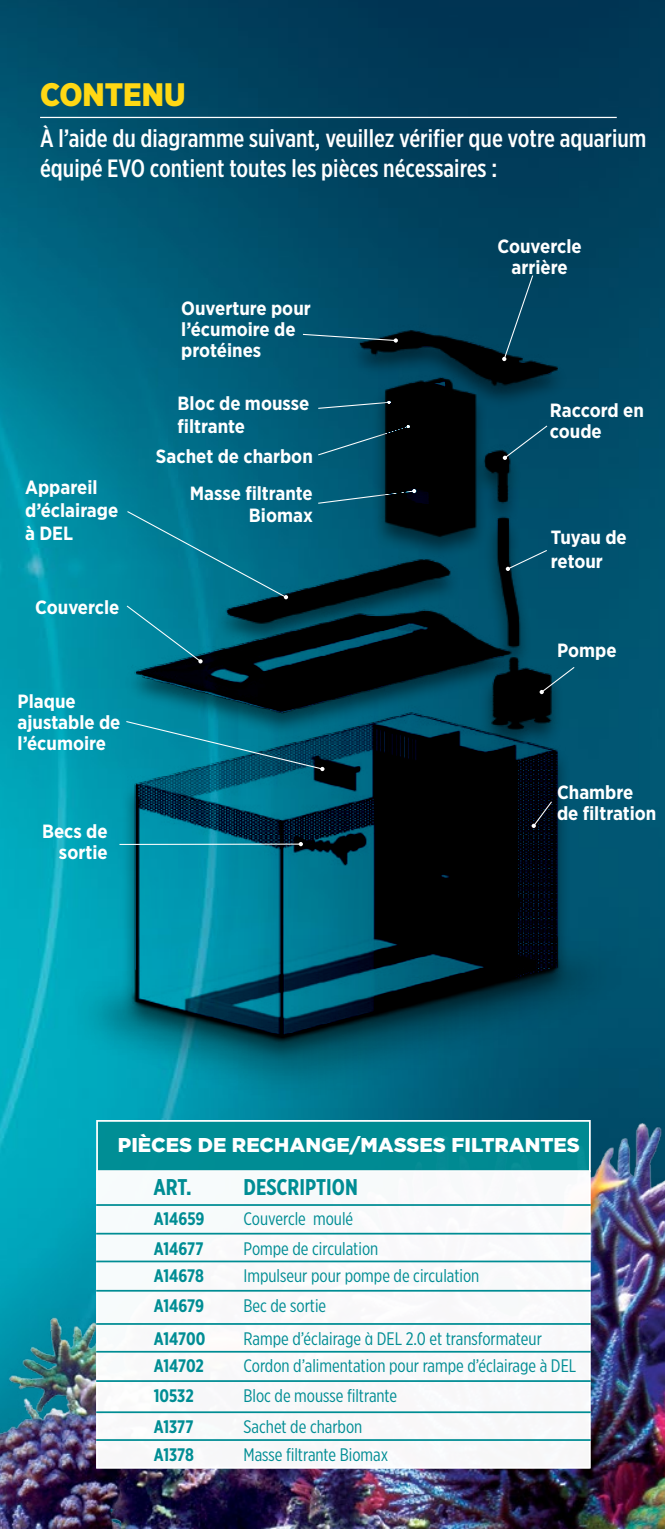
<style>
.page{position:relative;width:665px;height:1531px;background:#fff}
.page>*{position:absolute;margin:0;border:0;box-sizing:border-box;transform-origin:0 0}
.t1{font:900 32.5px "Gotham Narrow";color:#ffd814}
.t2{font:500 25px/30px "Gotham X Narrow";color:#fff}
.t3{font:700 22.75px "Gotham X Narrow";color:#008d94}
.t4{font:900 20px "Gotham";color:#fff}
.t5{font:700 19.25px/21.2px "Gotham Narrow";color:#fff}
.t6{font:18px "Gotham X Narrow";color:#008d94}
.t7{font:700 18px "Gotham X Narrow";color:#008d94}
</style>
<div class="page">
<img style="left:0;top:0;width:664px;height:1529px">
<hr style="left:40px;top:117px;width:576px;height:1px;background:#fff">
<img style="left:0;top:1111px;width:664px;height:417px">
<img style="left:58px;top:315px;width:16px;height:786px">
<img style="left:74px;top:315px;width:590px;height:786px">
<svg style="left:531px;top:800px;width:21px;height:28px"></svg>
<svg style="left:539px;top:666px;width:36px;height:28px"></svg>
<hr style="left:119px;top:843px;width:181px;height:2px;background:#fff">
<svg style="left:298px;top:842px;width:5px;height:4px"></svg>
<svg style="left:502px;top:274px;width:31px;height:87px;background:#0a4964"></svg>
<svg style="left:502px;top:424px;width:46px;height:36px;background:#0a516c"></svg>
<svg style="left:505px;top:549px;width:43px;height:22px"></svg>
<svg style="left:125px;top:510px;width:163px;height:153px;background:#036c83"></svg>
<svg style="left:125px;top:720px;width:199px;height:51px;background:#057790"></svg>
<svg style="left:301px;top:333px;width:96px;height:10px"></svg>
<div style="left:96px;top:1172px;width:493px;height:296px;background:#fff"></div>
<div style="left:97px;top:1121px;width:492px;height:50px;background:#008d94"></div>
<div style="left:96px;top:1120px;width:494px;height:348px;border:2px solid #fff"></div>
<hr style="left:96px;top:1204px;width:494px;height:2px;background:#008d94">
<hr style="left:96px;top:1170px;width:494px;height:2px;background:#fff">
<hr style="left:96px;top:1260px;width:494px;height:2px;background:#008d94">
<hr style="left:96px;top:1290px;width:494px;height:1px;background:#008d94">
<hr style="left:96px;top:1233px;width:494px;height:1px;background:#008d94">
<hr style="left:96px;top:1351px;width:494px;height:1px;background:#008d94">
<hr style="left:96px;top:1439px;width:494px;height:2px;background:#008d94">
<hr style="left:96px;top:1380px;width:494px;height:2px;background:#008d94">
<hr style="left:96px;top:1323px;width:494px;height:2px;background:#008d94">
<hr style="left:96px;top:1411px;width:494px;height:2px;background:#008d94">
<h1 class="t1" style="left:40px;top:74px;width:147px">CONTENU</h1>
<p class="t2" style="left:40px;top:123px;width:607px">À l’aide du diagramme suivant, veuillez vérifier que votre aquarium équipé EVO contient toutes les pièces nécessaires :</p>
<p class="t5" style="left:25px;top:475px;width:95px;line-height:23.2px">Appareil d’éclairage à DEL</p>
<p class="t5" style="left:35px;top:596px;width:86px">Couvercle</p>
<p class="t5" style="left:18px;top:690px;width:104px">Plaque ajustable de l’écumoire</p>
<p class="t5" style="left:42px;top:820px;width:67px;text-align:right">Becs de sortie</p>
<p class="t5" style="left:181px;top:297px;width:131px">Ouverture pour l’écumoire de protéines</p>
<p class="t5" style="left:177px;top:391px;width:133px;line-height:23.2px">Bloc de mousse filtrante</p>
<p class="t5" style="left:156px;top:437px;width:158px;line-height:37.8px;text-align:right">Sachet de charbon<br>Masse filtrante</p>
<p class="t5" style="left:249px;top:504px;width:65px">Biomax</p>
<p class="t5" style="left:497px;top:236px;width:86px;text-align:center">Couvercle arrière</p>
<p class="t5" style="left:549px;top:399px;width:95px">Raccord en coude</p>
<p class="t5" style="left:550px;top:526px;width:77px;line-height:23.2px">Tuyau de retour</p>
<p class="t5" style="left:556px;top:639px;width:61px">Pompe</p>
<p class="t5" style="left:556px;top:781px;width:101px">Chambre de filtration</p>
<p class="t4" style="left:118px;top:1131px;width:463px">PIÈCES DE RECHANGE/MASSES FILTRANTES</p>
<p class="t3" style="left:153px;top:1173px;width:40px">ART.</p>
<p class="t3" style="left:243px;top:1173px;width:116px">DESCRIPTION</p>
<p class="t7" style="left:154px;top:1208px;width:52px">A14659</p>
<p class="t6" style="left:243px;top:1208px;width:111px">Couvercle moulé</p>
<p class="t7" style="left:154px;top:1237px;width:51px">A14677</p>
<p class="t6" style="left:243px;top:1237px;width:136px">Pompe de circulation</p>
<p class="t7" style="left:154px;top:1265px;width:52px">A14678</p>
<p class="t6" style="left:243px;top:1265px;width:237px">Impulseur pour pompe de circulation</p>
<p class="t7" style="left:154px;top:1294px;width:52px">A14679</p>
<p class="t6" style="left:243px;top:1294px;width:84px">Bec de sortie</p>
<p class="t7" style="left:154px;top:1327px;width:53px">A14700</p>
<p class="t6" style="left:243px;top:1328px;width:300px">Rampe d’éclairage à DEL 2.0 et transformateur</p>
<p class="t7" style="left:154px;top:1355px;width:52px">A14702</p>
<p class="t6" style="left:243px;top:1355px;width:334px">Cordon d’alimentation pour rampe d’éclairage à DEL</p>
<p class="t7" style="left:154px;top:1384px;width:41px">10532</p>
<p class="t6" style="left:243px;top:1385px;width:155px">Bloc de mousse filtrante</p>
<p class="t7" style="left:154px;top:1416px;width:41px">A1377</p>
<p class="t6" style="left:243px;top:1416px;width:120px">Sachet de charbon</p>
<p class="t7" style="left:154px;top:1443px;width:42px">A1378</p>
<p class="t6" style="left:243px;top:1443px;width:146px">Masse filtrante Biomax</p>
</div>
